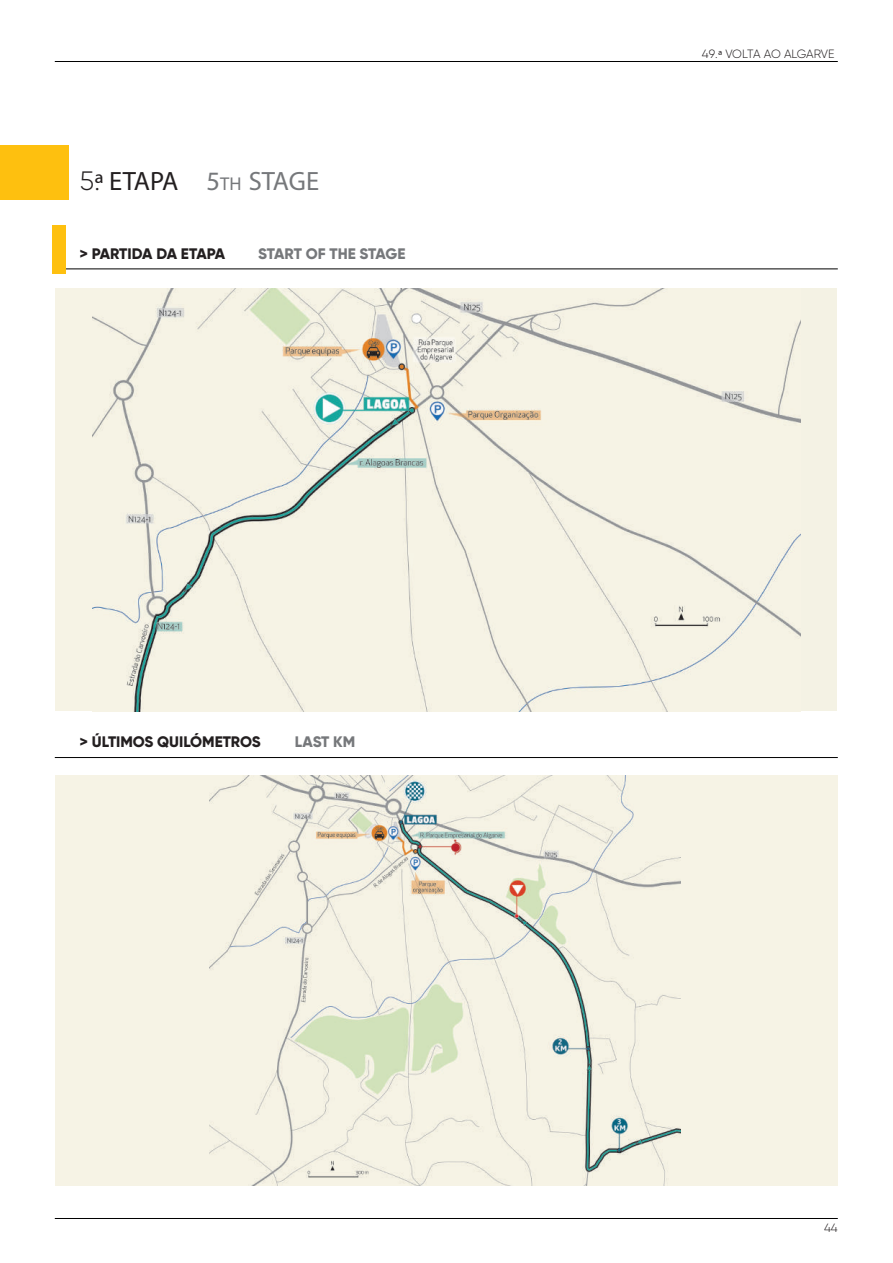
<style>
.page{position:relative;width:893px;height:1263px;background:#fff}
.page>*{position:absolute;margin:0;border:0;box-sizing:border-box;transform-origin:0 0}
.t1{font:26.55px "Myriad Pro";letter-spacing:-.01em;color:#231f20}
.t2{font:800 15.3px "Gilroy";color:#231f20}
.t3{font:800 15.3px "Gilroy";letter-spacing:-.015em;color:#76787b}
.t4{font:300 12px "Gilroy";letter-spacing:-.01em;color:#231f20}
.s1{font-family:"Gilroy";font-weight:300}
.s2{color:#76787b}
.s3{font-size:18.6px;color:#76787b}
.s4{font-family:"Myriad Pro";font-weight:400}
</style>
<div class="page">
<img style="left:208px;top:776px;width:474px;height:410px">
<hr style="left:55px;top:61px;width:783px;height:1px;background:#000001">
<hr style="left:55px;top:268px;width:783px;height:1px;background:#000001">
<hr style="left:55px;top:757px;width:783px;height:1px;background:#000001">
<div style="left:0;top:145px;width:68px;height:55px;background:#fec00f"></div>
<div style="left:55px;top:776px;width:153px;height:410px;background:#f6f3e5"></div>
<div style="left:682px;top:776px;width:156px;height:410px;background:#f6f3e5"></div>
<div style="left:55px;top:288px;width:240px;height:423px;background:#f6f3e5"></div>
<div style="left:598px;top:288px;width:239px;height:423px;background:#f4f2e4"></div>
<img style="left:92px;top:288px;width:709px;height:423px">
<div style="left:52px;top:226px;width:14px;height:48px;background:#fec00f"></div>
<hr style="left:55px;top:1218px;width:783px;height:1px;background:#000001">
<h1 class="t1" style="left:80px;top:165px;width:241px"><span class="s1">5.</span>ª ETAPA <span class="s2">5</span><span class="s3">TH</span> <span class="s2">STAGE</span></h1>
<p class="t2" style="left:80px;top:244px;width:147px">&gt; PARTIDA DA ETAPA</p>
<p class="t3" style="left:258px;top:244px;width:149px">START OF THE STAGE</p>
<p class="t2" style="left:80px;top:732px;width:182px">&gt; ÚLTIMOS QUILÓMETROS</p>
<p class="t3" style="left:295px;top:732px;width:62px">LAST KM</p>
<p class="t4" style="left:702px;top:46px;width:134px">49.<span class="s4">ª</span> VOLTA AO ALGARVE</p>
<p class="t4" style="left:824px;top:1220px;width:15px">44</p>
</div>
